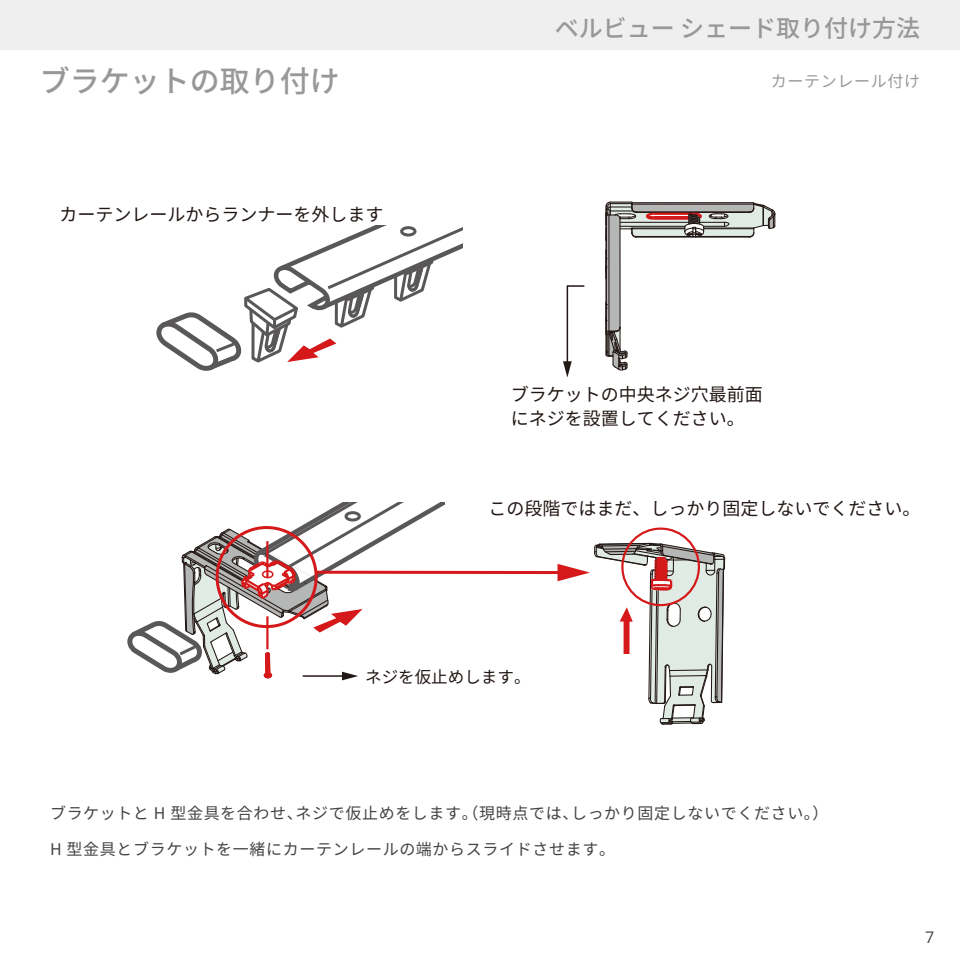
<style>
.page{position:relative;width:960px;height:960px;background:#fff}
.page>*{position:absolute;margin:0;border:0;box-sizing:border-box;transform-origin:0 0}
.t1{font:500 30px "Noto Sans CJ Kjp";color:#999899}
.t2{font:500 24px "Noto Sans CJ Kjp";color:#999899}
.t3{font:18px/24px "Noto Sans CJ Kjp";color:#221815}
.t4{font:16.6px "Noto Sans CJ Kjp";color:#221815}
.t5{font:16px "Noto Sans CJ Kjp";letter-spacing:.04em;color:#454444}
.t6{font:16px "Noto Sans CJ Kjp";letter-spacing:.04em;color:#99999a}
.t7{font:16px "Open Sans";color:#444}
</style>
<div class="page">
<div style="left:0;top:0;width:960px;height:50px;background:#efefef"></div>
<svg style="left:156px;top:225px;width:306px;height:146px"></svg>
<svg style="left:563px;top:285px;width:22px;height:93px"></svg>
<svg style="left:605px;top:201px;width:171px;height:170px"></svg>
<svg style="left:127px;top:503px;width:599px;height:222px"></svg>
<div style="left:621px;top:528px;width:79px;height:78px;border:2px solid #d51819;border-radius:50%"></div>
<h1 class="t1" style="left:40px;top:64px;width:301px">ブラケットの取り付け</h1>
<p class="t3" style="left:59px;top:203px;width:325px">カーテンレールからランナーを外します</p>
<h2 class="t2" style="left:555px;top:15px;width:367px">ベルビュー シェード取り付け方法</h2>
<p class="t6" style="left:771px;top:72px;width:151px">カーテンレール付け</p>
<p class="t3" style="left:511px;top:383px;width:254px">ブラケットの中央ネジ穴最前面にネジを設置してください。</p>
<p class="t3" style="left:489px;top:497px;width:433px">この段階ではまだ、しっかり固定しないでください。</p>
<p class="t4" style="left:365px;top:668px;width:167px">ネジを仮止めします。</p>
<p class="t5" style="left:50px;top:804px;width:780px">ブラケットと H 型金具を合わせ、ネジで仮止めをします。（現時点では、しっかり固定しないでください。）</p>
<p class="t5" style="left:50px;top:840px;width:566px">H 型金具とブラケットを一緒にカーテンレールの端からスライドさせます。</p>
<p class="t7" style="left:925px;top:926px;width:11px">7</p>
</div>
